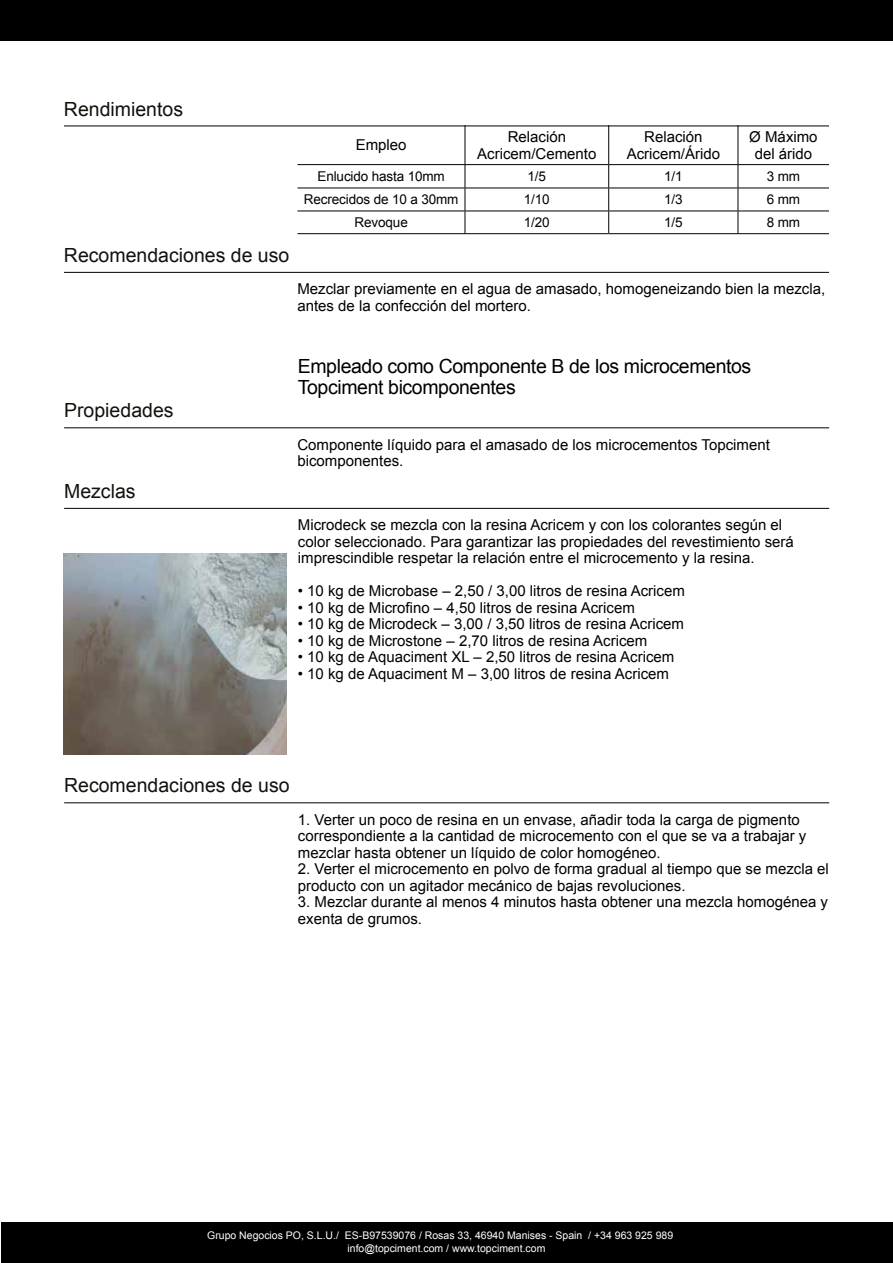
<style>
.page{position:relative;width:893px;height:1263px;background:#fff}
.page>*{position:absolute;margin:0;border:0;box-sizing:border-box;transform-origin:0 0}
.t1{font:19.5px "Arial";color:#12110c}
.t2{font:19.5px/21px "Arial";letter-spacing:-.02em;color:#000}
.t3{font:15px/16.5px "Arial";color:#000}
.t4{font:13.5px "Arial";letter-spacing:-.01em;color:#000}
.t5{font:10.5px "Arial";color:#fff}
</style>
<div class="page">
<div style="left:1px;top:1222px;width:892px;height:41px;background:#000"></div>
<div style="left:0;top:0;width:893px;height:41px;background:#000"></div>
<img style="left:64px;top:553px;width:222px;height:202px">
<svg style="left:465px;top:165px;width:1px;height:68px"></svg>
<svg style="left:608px;top:165px;width:1px;height:68px"></svg>
<svg style="left:738px;top:165px;width:1px;height:68px"></svg>
<hr style="left:465px;top:125px;width:1px;height:39px;background:#000">
<hr style="left:608px;top:125px;width:1px;height:39px;background:#000">
<hr style="left:738px;top:125px;width:1px;height:39px;background:#000">
<hr style="left:297px;top:188px;width:168px;height:1px;background:#000">
<hr style="left:465px;top:188px;width:144px;height:1px;background:#000">
<hr style="left:609px;top:188px;width:129px;height:1px;background:#000">
<hr style="left:738px;top:188px;width:91px;height:1px;background:#000">
<hr style="left:297px;top:164px;width:168px;height:1px;background:#000">
<hr style="left:465px;top:164px;width:144px;height:1px;background:#000">
<hr style="left:609px;top:164px;width:129px;height:1px;background:#000">
<hr style="left:738px;top:164px;width:91px;height:1px;background:#000">
<hr style="left:297px;top:211px;width:168px;height:1px;background:#000">
<hr style="left:465px;top:211px;width:144px;height:1px;background:#000">
<hr style="left:609px;top:211px;width:129px;height:1px;background:#000">
<hr style="left:738px;top:211px;width:91px;height:1px;background:#000">
<hr style="left:297px;top:233px;width:168px;height:1px;background:#000">
<hr style="left:465px;top:233px;width:144px;height:1px;background:#000">
<hr style="left:609px;top:233px;width:129px;height:1px;background:#000">
<hr style="left:738px;top:233px;width:91px;height:1px;background:#000">
<hr style="left:64px;top:126px;width:765px;height:1px;background:#000">
<hr style="left:64px;top:272px;width:765px;height:1px;background:#000">
<hr style="left:64px;top:427px;width:765px;height:1px;background:#000">
<hr style="left:64px;top:508px;width:765px;height:1px;background:#000">
<hr style="left:64px;top:802px;width:765px;height:1px;background:#000">
<h1 class="t1" style="left:64px;top:96px;width:121px">Rendimientos</h1>
<h1 class="t1" style="left:64px;top:242px;width:227px">Recomendaciones de uso</h1>
<p class="t3" style="left:356px;top:137px;width:52px">Empleo</p>
<p class="t3" style="left:477px;top:129px;width:121px;text-align:center">Relación<br>Acricem/Cemento</p>
<p class="t3" style="left:627px;top:129px;width:95px;text-align:center">Relación<br>Acricem/Árido</p>
<p class="t3" style="left:749px;top:129px;width:70px;text-align:center">Ø Máximo del árido</p>
<p class="t4" style="left:317px;top:168px;width:129px">Enlucido hasta 10mm</p>
<p class="t4" style="left:528px;top:168px;width:20px">1/5</p>
<p class="t4" style="left:664px;top:168px;width:20px">1/1</p>
<p class="t4" style="left:767px;top:168px;width:35px">3 mm</p>
<p class="t4" style="left:304px;top:191px;width:156px">Recrecidos de 10 a 30mm</p>
<p class="t4" style="left:524px;top:191px;width:27px">1/10</p>
<p class="t4" style="left:664px;top:191px;width:20px">1/3</p>
<p class="t4" style="left:767px;top:191px;width:35px">6 mm</p>
<p class="t4" style="left:355px;top:214px;width:55px">Revoque</p>
<p class="t4" style="left:524px;top:214px;width:27px">1/20</p>
<p class="t4" style="left:664px;top:214px;width:20px">1/5</p>
<p class="t4" style="left:767px;top:214px;width:35px">8 mm</p>
<p class="t3" style="left:297px;top:281px;width:529px">Mezclar previamente en el agua de amasado, homogeneizando bien la mezcla, antes de la confección del mortero.</p>
<h1 class="t1" style="left:64px;top:398px;width:111px">Propiedades</h1>
<h1 class="t1" style="left:64px;top:478px;width:73px">Mezclas</h1>
<h1 class="t2" style="left:298px;top:355px;width:455px">Empleado como Componente B de los microcementos<br>Topciment bicomponentes</h1>
<p class="t3" style="left:297px;top:436px;width:474px">Componente líquido para el amasado de los microcementos Topciment bicomponentes.</p>
<p class="t3" style="left:298px;top:517px;width:498px">Microdeck se mezcla con la resina Acricem y con los colorantes según el color seleccionado. Para garantizar las propiedades del revestimiento será imprescindible respetar la relación entre el microcemento y la resina.</p>
<p class="t3" style="left:298px;top:583px;width:389px">• 10 kg de Microbase – 2,50 / 3,00 litros de resina Acricem</p>
<p class="t3" style="left:298px;top:599px;width:339px">• 10 kg de Microfino – 4,50 litros de resina Acricem</p>
<p class="t3" style="left:298px;top:616px;width:388px">• 10 kg de Microdeck – 3,00 / 3,50 litros de resina Acricem</p>
<p class="t3" style="left:298px;top:632px;width:351px">• 10 kg de Microstone – 2,70 litros de resina Acricem</p>
<p class="t3" style="left:298px;top:649px;width:378px">• 10 kg de Aquaciment XL – 2,50 litros de resina Acricem</p>
<p class="t3" style="left:298px;top:665px;width:373px">• 10 kg de Aquaciment M – 3,00 litros de resina Acricem</p>
<h1 class="t1" style="left:64px;top:773px;width:227px">Recomendaciones de uso</h1>
<p class="t3" style="left:298px;top:811px;width:510px">1. Verter un poco de resina en un envase, añadir toda la carga de pigmento correspondiente a la cantidad de microcemento con el que se va a trabajar y mezclar hasta obtener un líquido de color homogéneo.</p>
<p class="t3" style="left:298px;top:861px;width:533px">2. Verter el microcemento en polvo de forma gradual al tiempo que se mezcla el producto con un agitador mecánico de bajas revoluciones.</p>
<p class="t3" style="left:298px;top:894px;width:532px">3. Mezclar durante al menos 4 minutos hasta obtener una mezcla homogénea y exenta de grumos.</p>
<p class="t5" style="left:207px;top:1228px;width:468px">Grupo Negocios PO, S.L.U./ ES-B97539076 / Rosas 33, 46940 Manises - Spain / +34 963 925 989</p>
<p class="t5" style="left:347px;top:1241px;width:199px">info@topciment.com / www.topciment.com</p>
</div>
